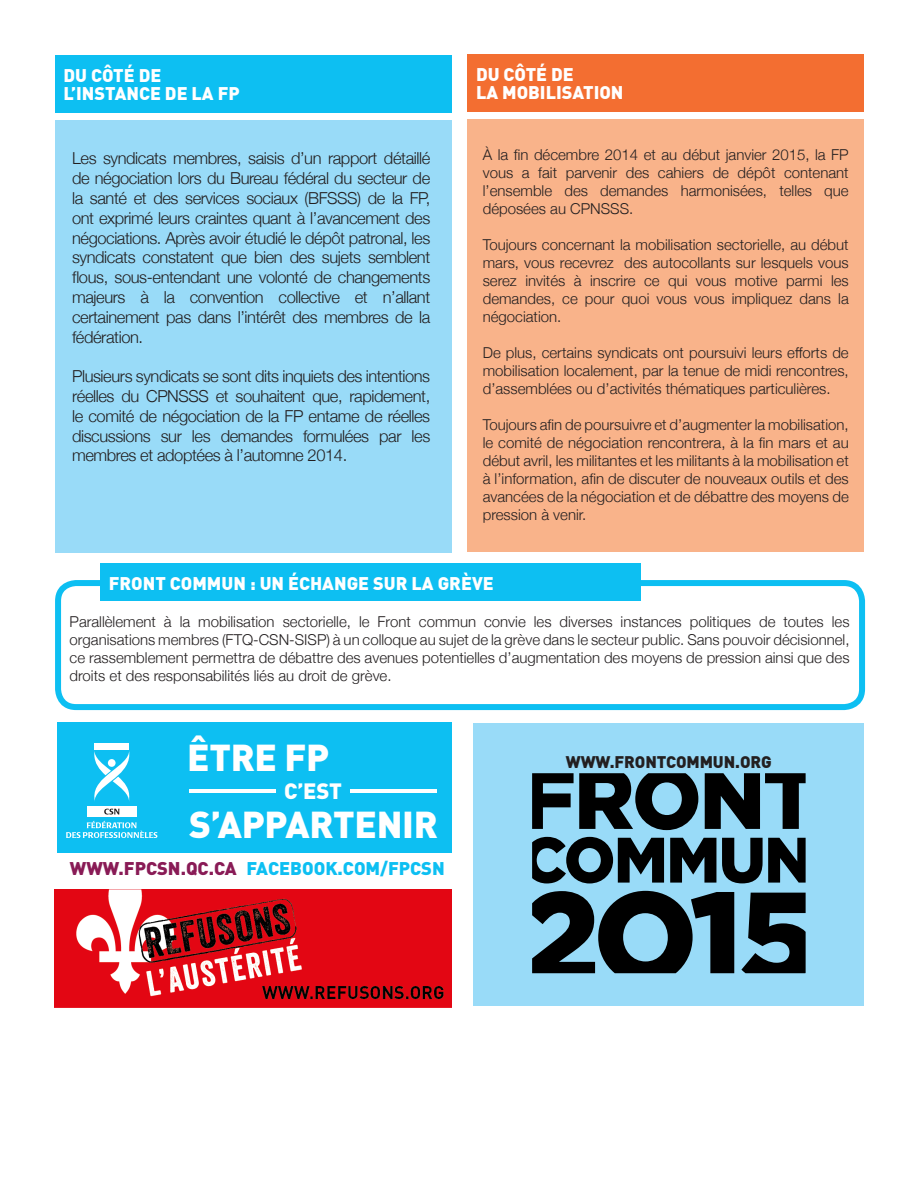
<style>
.page{position:relative;width:918px;height:1188px;background:#fff}
.page>*{position:absolute;margin:0;border:0;box-sizing:border-box;transform-origin:0 0}
.t1{font:900 37.05px "DIN";letter-spacing:-.01em;color:#fff}
.t2{font:900 21.9px "DIN";color:#fff}
.t3{font:900 18.15px "DIN";color:#0dbff2}
.t4{font:900 18px "DIN";color:#fff}
.t5{font:300 16.5px/19.8px "Helvetica Neue";letter-spacing:-.025em;color:#231f20;text-align:justify}
.t6{font:900 16.5px "DIN";letter-spacing:-.005em;color:#231f20}
.t7{font:300 15px/18px "Helvetica Neue";color:#231f20;text-align:justify}
.s1{color:#891b56}
</style>
<div class="page">
<div style="left:468px;top:119px;width:396px;height:433px;background:#f9b38a"></div>
<div style="left:468px;top:54px;width:396px;height:57px;background:#f36e31"></div>
<div style="left:55px;top:120px;width:397px;height:433px;background:#99dbf8"></div>
<div style="left:55px;top:55px;width:397px;height:57px;background:#0dbff2"></div>
<div style="left:55px;top:580px;width:810px;height:130px;border:6px solid #0dbff2;border-radius:18px"></div>
<div style="left:100px;top:563px;width:540px;height:37px;background:#0dbff2"></div>
<div style="left:57px;top:723px;width:394px;height:130px;background:#0dbff2"></div>
<svg style="left:94px;top:751px;width:36px;height:50px"></svg>
<div style="left:94px;top:743px;width:35px;height:7px;background:#fff"></div>
<div style="left:87px;top:807px;width:50px;height:10px;background:#fff"></div>
<svg style="left:66px;top:821px;width:91px;height:17px"></svg>
<svg style="left:104px;top:809px;width:16px;height:6px"></svg>
<hr style="left:189px;top:789px;width:87px;height:3px;background:#fff">
<hr style="left:351px;top:789px;width:86px;height:3px;background:#fff">
<img style="left:55px;top:889px;width:396px;height:118px">
<div style="left:474px;top:723px;width:390px;height:282px;background:#99dbf8"></div>
<svg style="left:532px;top:773px;width:166px;height:57px"></svg>
<svg style="left:705px;top:773px;width:101px;height:56px"></svg>
<svg style="left:532px;top:891px;width:202px;height:82px"></svg>
<svg style="left:741px;top:893px;width:65px;height:80px"></svg>
<svg style="left:532px;top:837px;width:132px;height:46px"></svg>
<svg style="left:670px;top:838px;width:46px;height:45px"></svg>
<svg style="left:722px;top:838px;width:84px;height:45px"></svg>
<p class="t4" style="left:64px;top:64px;width:99px">DU CÔTÉ DE</p>
<p class="t4" style="left:64px;top:82px;width:178px">L’INSTANCE DE LA FP</p>
<p class="t5" style="left:72px;top:148px;width:360px">Les syndicats membres, saisis d’un rapport détaillé de négociation lors du Bureau fédéral du secteur de la santé et des services sociaux (BFSSS) de la FP, ont exprimé leurs craintes quant à l’avancement des négociations. Après avoir étudié le dépôt patronal, les syndicats constatent que bien des sujets semblent flous, sous-entendant une volonté de changements majeurs à la convention collective et n’allant certainement pas dans l’intérêt des membres de la fédération.</p>
<p class="t5" style="left:72px;top:365px;width:360px">Plusieurs syndicats se sont dits inquiets des intentions réelles du CPNSSS et souhaitent que, rapidement, le comité de négociation de la FP entame de réelles discussions sur les demandes formulées par les membres et adoptées à l’automne 2014.</p>
<p class="t4" style="left:476px;top:63px;width:99px">DU CÔTÉ DE</p>
<p class="t4" style="left:476px;top:81px;width:149px">LA MOBILISATION</p>
<p class="t7" style="left:483px;top:145px;width:368px">À la fin décembre 2014 et au début janvier 2015, la FP vous a fait parvenir des cahiers de dépôt contenant l’ensemble des demandes harmonisées, telles que déposées au CPNSSS.</p>
<p class="t7" style="left:483px;top:235px;width:368px">Toujours concernant la mobilisation sectorielle, au début mars, vous recevrez des autocollants sur lesquels vous serez invités à inscrire ce qui vous motive parmi les demandes, ce pour quoi vous vous impliquez dans la négociation.</p>
<p class="t7" style="left:483px;top:343px;width:367px">De plus, certains syndicats ont poursuivi leurs efforts de mobilisation localement, par la tenue de midi rencontres, d’assemblées ou d’activités thématiques particulières.</p>
<p class="t7" style="left:483px;top:415px;width:368px">Toujours afin de poursuivre et d’augmenter la mobilisation, le comité de négociation rencontrera, à la fin mars et au début avril, les militantes et les militants à la mobilisation et à l’information, afin de discuter de nouveaux outils et des avancées de la négociation et de débattre des moyens de pression à venir.</p>
<p class="t4" style="left:109px;top:571px;width:386px">FRONT COMMUN : UN ÉCHANGE SUR LA GRÈVE</p>
<p class="t7" style="left:70px;top:612px;width:782px">Parallèlement à la mobilisation sectorielle, le Front commun convie les diverses instances politiques de toutes les organisations membres (FTQ-CSN-SISP) à un colloque au sujet de la grève dans le secteur public. Sans pouvoir décisionnel, ce rassemblement permettra de débattre des avenues potentielles d’augmentation des moyens de pression ainsi que des droits et des responsabilités liés au droit de grève.</p>
<p class="t1" style="left:187px;top:733px;width:144px">ÊTRE FP</p>
<p class="t2" style="left:284px;top:777px;width:59px">C’EST</p>
<p class="t1" style="left:189px;top:800px;width:250px">S’APPARTENIR</p>
<p class="t3" style="left:70px;top:856px;width:376px"><span class="s1">WWW.FPCSN.QC.CA</span> FACEBOOK.COM/FPCSN</p>
<p class="t6" style="left:566px;top:751px;width:207px">WWW.FRONTCOMMUN.ORG</p>
</div>
